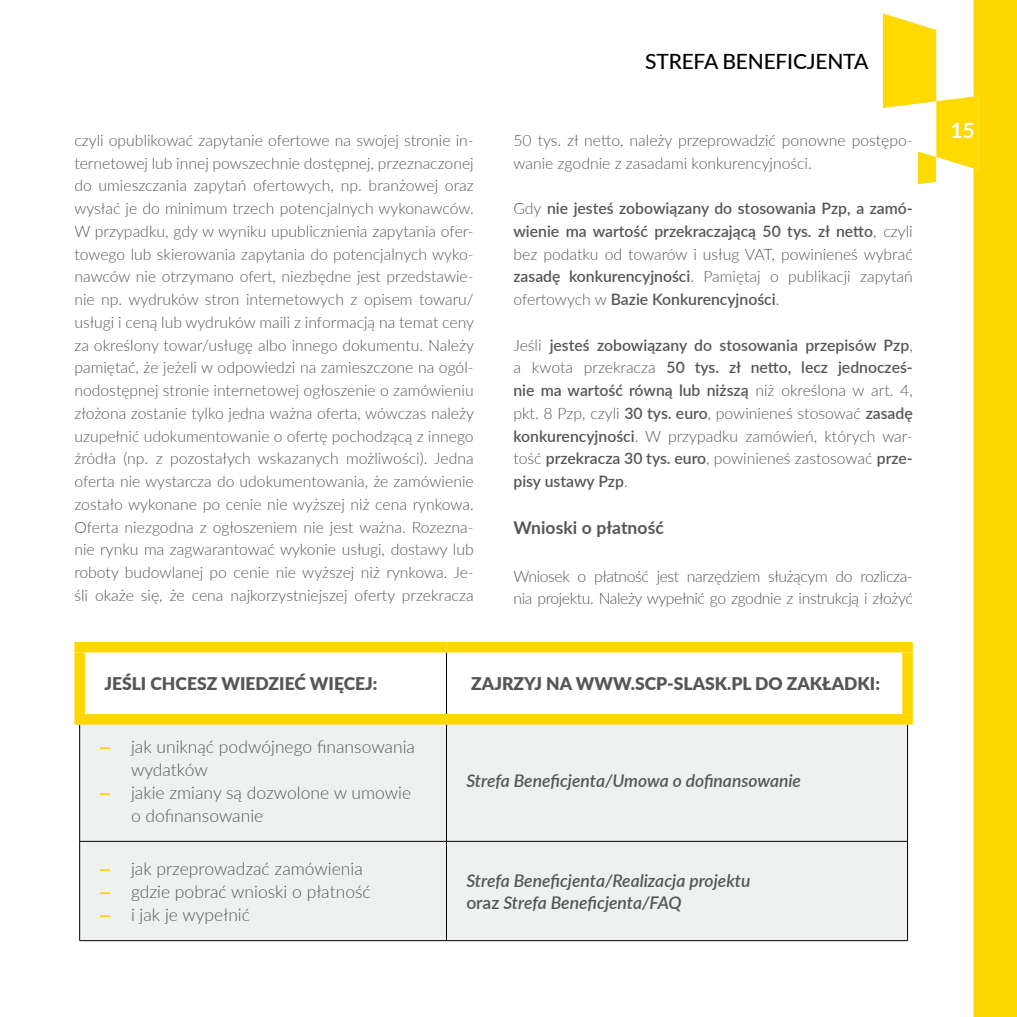
<style>
.page{position:relative;width:1017px;height:1017px;background:#fff}
.page>*{position:absolute;margin:0;border:0;box-sizing:border-box;transform-origin:0 0}
.t1{font:500 21px "Lato";letter-spacing:-.01em;color:#000}
.t2{font:700 21px "Lato";color:#fff}
.t3{font:300 17.5px/22.8px "Lato";color:#555756}
.t4{font:italic 600 17.5px/22.8px "Lato";color:#555756}
.t5{font:900 17.5px "Lato";color:#555756}
.t6{font:700 17.5px "Lato";letter-spacing:.005em;color:#555756}
.t7{font:300 15.75px/22.8px "Lato";letter-spacing:-.01em;color:#555756}
.t8{font:600 15.75px/22.8px "Lato";color:#555756;text-align:justify}
.s1{font-weight:300}
.s2{font-weight:900;font-style:italic;font-size:15.75px;color:#fed400}
.s3{font-style:normal}
</style>
<div class="page">
<div style="left:973px;top:0;width:44px;height:1017px;background:#ffd700"></div>
<img style="left:882px;top:0;width:115px;height:225px">
<div style="left:80px;top:725px;width:827px;height:215px;background:#eff0f0"></div>
<hr style="left:446px;top:652px;width:1px;height:62px;background:#000">
<hr style="left:79px;top:725px;width:1px;height:116px;background:#000">
<hr style="left:446px;top:725px;width:1px;height:116px;background:#000">
<hr style="left:907px;top:725px;width:1px;height:116px;background:#000">
<hr style="left:79px;top:841px;width:367px;height:1px;background:#000">
<hr style="left:79px;top:842px;width:1px;height:98px;background:#000">
<hr style="left:446px;top:841px;width:462px;height:1px;background:#000">
<hr style="left:446px;top:842px;width:1px;height:98px;background:#000">
<hr style="left:907px;top:842px;width:1px;height:98px;background:#000">
<hr style="left:79px;top:940px;width:367px;height:1px;background:#000">
<hr style="left:446px;top:940px;width:462px;height:1px;background:#000">
<div style="left:74px;top:642px;width:372px;height:10px;background:#ffd700"></div>
<div style="left:74px;top:652px;width:11px;height:62px;background:#ffd700"></div>
<div style="left:446px;top:642px;width:467px;height:10px;background:#ffd700"></div>
<div style="left:902px;top:652px;width:11px;height:62px;background:#ffd700"></div>
<div style="left:74px;top:714px;width:372px;height:11px;background:#ffd700"></div>
<div style="left:446px;top:714px;width:467px;height:11px;background:#ffd700"></div>
<h1 class="t1" style="left:645px;top:46px;width:225px">STREFA BENEFICJENTA</h1>
<p class="t7" style="left:74px;top:128px;width:401px;text-align:justify">czyli opublikować zapytanie ofertowe na swojej stronie in&shy;ternetowej lub innej powszechnie dostępnej, przeznaczonej do umieszczania zapytań ofertowych, np. branżowej oraz wysłać je do minimum trzech potencjalnych wykonawców.<br>W przypadku, gdy w wyniku upublicznienia zapytania ofer&shy;towego lub skierowania zapytania do potencjalnych wyko&shy;nawców nie otrzymano ofert, niezbędne jest przedstawie&shy;nie np. wydruków stron internetowych z opisem towaru/ usługi i ceną lub wydruków maili z informacją na temat ceny za określony towar/usługę albo innego dokumentu. Należy pamiętać, że jeżeli w odpowiedzi na zamieszczone na ogól&shy;nodostępnej stronie internetowej ogłoszenie o zamówieniu złożona zostanie tylko jedna ważna oferta, wówczas należy uzupełnić udokumentowanie o ofertę pochodzącą z innego źródła (np. z pozostałych wskazanych możliwości). Jedna oferta nie wystarcza do udokumentowania, że zamówienie zostało wykonane po cenie nie wyższej niż cena rynkowa.<br>Oferta niezgodna z ogłoszeniem nie jest ważna. Rozezna&shy;nie rynku ma zagwarantować wykonie usługi, dostawy lub roboty budowlanej po cenie nie wyższej niż rynkowa. Je&shy;śli okaże się, że cena najkorzystniejszej oferty przekracza</p>
<p class="t7" style="left:513px;top:128px;width:401px">50 tys. zł netto, należy przeprowadzić ponowne postępo&shy;wanie zgodnie z zasadami konkurencyjności.</p>
<p class="t8" style="left:513px;top:196px;width:401px"><span class="s1">Gdy</span> nie jesteś zobowiązany do stosowania Pzp, a zamó&shy;wienie ma wartość przekraczającą 50 tys. zł netto<span class="s1">, czyli bez podatku od towarów i usług VAT, powinieneś wybrać </span>zasadę konkurencyjności<span class="s1">. Pamiętaj o publikacji zapytań ofertowych w</span> Bazie Konkurencyjności<span class="s1">.</span></p>
<p class="t8" style="left:513px;top:333px;width:401px"><span class="s1">Jeśli</span> jesteś zobowiązany do stosowania przepisów Pzp<span class="s1">, a kwota przekracza</span> 50 tys. zł netto, lecz jednocześ&shy;nie ma wartość równą lub niższą <span class="s1">niż określona w art. 4, pkt. 8 Pzp, czyli</span> 30 tys. euro<span class="s1">, powinieneś stosować</span> zasadę konkurencyjności<span class="s1">. W przypadku zamówień, których war&shy;tość</span> przekracza 30 tys. euro<span class="s1">, powinieneś zastosować</span> prze&shy;pisy ustawy Pzp<span class="s1">.</span></p>
<p class="t6" style="left:513px;top:515px;width:152px">Wnioski o płatność</p>
<p class="t7" style="left:513px;top:564px;width:401px">Wniosek o płatność jest narzędziem służącym do rozlicza&shy;nia projektu. Należy wypełnić go zgodnie z instrukcją i złożyć</p>
<p class="t5" style="left:104px;top:671px;width:275px">JEŚLI CHCESZ WIEDZIEĆ WIĘCEJ:</p>
<p class="t5" style="left:471px;top:671px;width:410px">ZAJRZYJ NA WWW.SCP-SLASK.PL DO ZAKŁADKI:</p>
<p class="t3" style="left:131px;top:735px;width:286px;text-indent:-32px"><span class="s2">—</span> jak uniknąć podwójnego finansowania wydatków</p>
<p class="t3" style="left:131px;top:780px;width:282px;text-indent:-32px"><span class="s2">—</span> jakie zmiany są dozwolone w umowie o dofinansowanie</p>
<p class="t3" style="left:100px;top:857px;width:265px"><span class="s2">—</span> jak przeprowadzać zamówienia</p>
<p class="t3" style="left:100px;top:880px;width:273px"><span class="s2">—</span> gdzie pobrać wnioski o płatność</p>
<p class="t3" style="left:100px;top:902px;width:152px"><span class="s2">—</span> i jak je wypełnić</p>
<p class="t4" style="left:466px;top:769px;width:336px">Strefa Beneficjenta/Umowa o dofinansowanie</p>
<p class="t4" style="left:466px;top:868px;width:286px">Strefa Beneficjenta/Realizacja projektu <span class="s3">oraz</span> Strefa Beneficjenta/FAQ</p>
<h1 class="t2" style="left:950px;top:115px;width:26px">15</h1>
</div>
